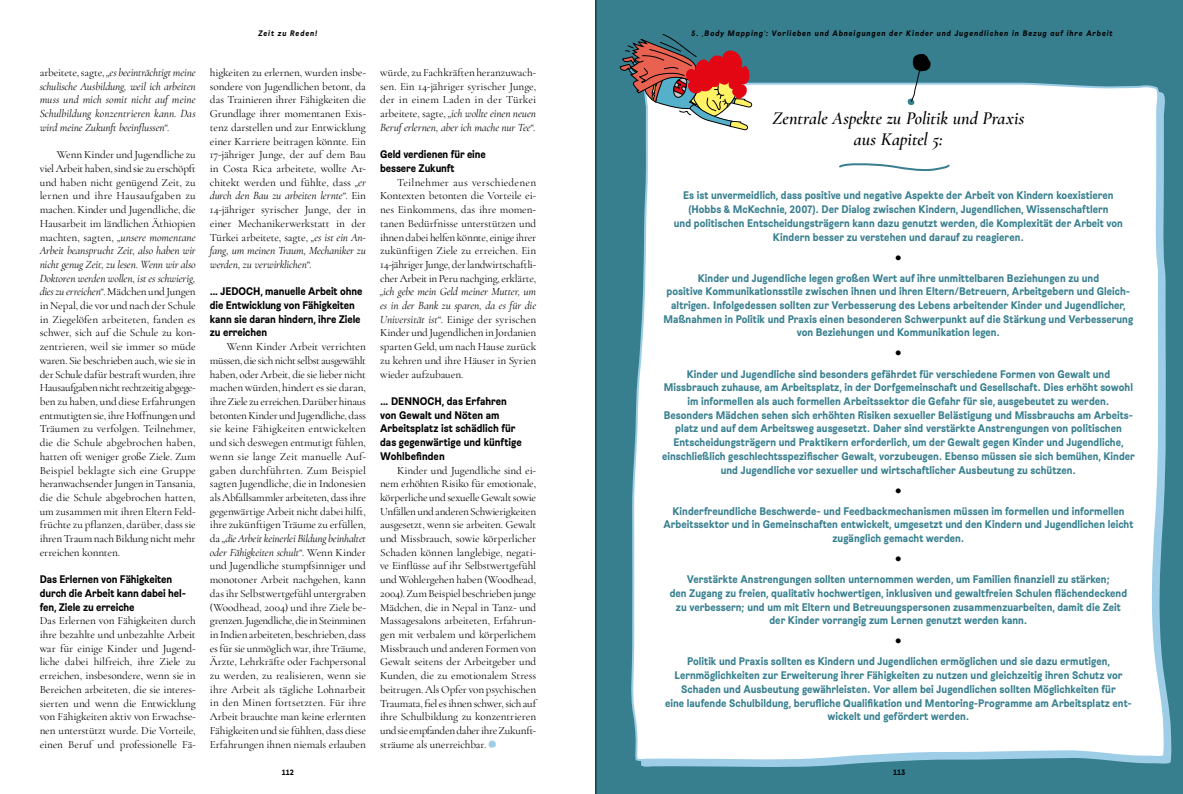
<style>
.page{position:relative;width:1183px;height:794px;background:#fff}
.page>*{position:absolute;margin:0;border:0;box-sizing:border-box;transform-origin:0 0}
.t1{font:700 30px "Brezel Grotesk";color:#000}
.t2{font:italic 600 18px/20.5px "Cormorant Garamond";letter-spacing:.005em;color:#000;text-align:center}
.t3{font:11px/13.7px "Cormorant Garamond";letter-spacing:-.01em;color:#000;text-align:justify}
.t4{font:700 11px/13.7px "Brezel Grotesk";letter-spacing:.005em;color:#377f8f;text-align:center}
.t5{font:700 11px/13.7px "Brezel Grotesk";letter-spacing:-.005em;color:#000}
.t6{font:italic 11px/13.7px "Cormorant Garamond";letter-spacing:-.005em;color:#000;text-align:justify}
.t7{font:italic 700 8px "Brezel Grotesk";letter-spacing:.11em;color:#000}
.t8{font:700 8px "Brezel Grotesk";letter-spacing:-.005em;color:#000}
.s1{font-style:normal}
.s2{font-style:italic}
</style>
<div class="page">
<div style="left:596px;top:0;width:586px;height:794px;background:#377f8f"></div>
<div style="left:685px;top:0;width:444px;height:82px;background:#377f8f"></div>
<svg style="left:630px;top:82px;width:535px;height:679px"></svg>
<svg style="left:488px;top:740px;width:7px;height:7px"></svg>
<svg style="left:907px;top:53px;width:24px;height:52px"></svg>
<svg style="left:837px;top:162px;width:114px;height:9px"></svg>
<svg style="left:619px;top:26px;width:133px;height:104px"></svg>
<hr style="left:595px;top:0;width:1px;height:794px;background:#000">
<p class="t6" style="left:40px;top:66px;width:157px"><span class="s1">arbeitete, sagte,</span> „es beeinträchtigt meine schulische Ausbildung, weil ich arbeiten muss und mich somit nicht auf meine Schulbildung konzentrieren kann. Das wird meine Zukunft beeinflussen“.</p>
<p class="t3" style="left:40px;top:148px;width:157px;text-indent:17px">Wenn Kinder und Jugendliche zu viel Arbeit haben, sind sie zu erschöpft und haben nicht genügend Zeit, zu lernen und ihre Hausaufgaben zu machen. Kinder und Jugendliche, die Hausarbeit im ländlichen Äthiopien machten, sagten, <span class="s2">„unsere momentane Arbeit beansprucht Zeit, also haben wir nicht genug Zeit, zu lesen. Wenn wir also Doktoren werden wollen, ist es schwierig, dies zu erreichen“</span>. Mädchen und Jungen in Nepal, die vor und nach der Schule in Ziegelöfen arbeiteten, fanden es schwer, sich auf die Schule zu kon&shy;zentrieren, weil sie immer so müde waren. Sie beschrieben auch, wie sie in der Schule dafür bestraft wurden, ihre Hausaufgaben nicht rechtzeitig abgege&shy;ben zu haben, und diese Erfahrungen entmutigten sie, ihre Hoffnungen und Träumen zu verfolgen. Teilnehmer, die die Schule abgebrochen haben, hatten oft weniger große Ziele. Zum Beispiel beklagte sich eine Gruppe heranwachsender Jungen in Tansania, die die Schule abgebrochen hatten, um zusammen mit ihren Eltern Feld&shy;früchte zu pflanzen, darüber, dass sie ihren Traum nach Bildung nicht mehr erreichen konnten.</p>
<p class="t5" style="left:40px;top:572px;width:148px">Das Erlernen von Fähigkeiten durch die Arbeit kann dabei hel&shy;fen, Ziele zu erreiche</p>
<p class="t3" style="left:40px;top:614px;width:157px">Das Erlernen von Fähigkeiten durch ihre bezahlte und unbezahlte Arbeit war für einige Kinder und Jugend&shy;liche dabei hilfreich, ihre Ziele zu erreichen, insbesondere, wenn sie in Bereichen arbeiteten, die sie interes&shy;sierten und wenn die Entwicklung von Fähigkeiten aktiv von Erwachse&shy;nen unterstützt wurde. Die Vorteile, einen Beruf und professionelle Fä-</p>
<p class="t7" style="left:258px;top:28px;width:60px">Zeit zu Reden!</p>
<p class="t7" style="left:691px;top:28px;width:422px">5. ‚Body Mapping‘: Vorlieben und Abneigungen der Kinder und Jugendlichen in Bezug auf ihre Arbeit</p>
<p class="t3" style="left:210px;top:66px;width:157px">higkeiten zu erlernen, wurden insbe&shy;sondere von Jugendlichen betont, da das Trainieren ihrer Fähigkeiten die Grundlage ihrer momentanen Exis&shy;tenz darstellen und zur Entwicklung einer Karriere beitragen könnte. Ein 17-jähriger Junge, der auf dem Bau in Costa Rica arbeitete, wollte Ar&shy;chitekt werden und fühlte, dass <span class="s2">„er durch den Bau zu arbeiten lernte“</span>. Ein 14-jähriger syrischer Junge, der in einer Mechanikerwerkstatt in der Türkei arbeitete, sagte, <span class="s2">„es ist ein An&shy;fang, um meinen Traum, Mechaniker zu werden, zu verwirklichen“.</span></p>
<p class="t5" style="left:210px;top:284px;width:154px">… JEDOCH, manuelle Arbeit ohne die Entwicklung von Fähigkeiten kann sie daran hindern, ihre Ziele zu erreichen</p>
<p class="t3" style="left:210px;top:340px;width:157px;text-indent:17px">Wenn Kinder Arbeit verrichten müssen, die sich nicht selbst ausgewählt haben, oder Arbeit, die sie lieber nicht machen würden, hindert es sie daran, ihre Ziele zu erreichen. Darüber hinaus betonten Kinder und Jugendliche, dass sie keine Fähigkeiten entwickelten und sich deswegen entmutigt fühlen, wenn sie lange Zeit manuelle Auf&shy;gaben durchführten. Zum Beispiel sagten Jugendliche, die in Indonesien als Abfallsammler arbeiteten, dass ihre gegenwärtige Arbeit nicht dabei hilft, ihre zukünftigen Träume zu erfüllen, da „<span class="s2">die Arbeit keinerlei Bildung beinhaltet oder Fähigkeiten schult“</span>. Wenn Kinder und Jugendliche stumpfsinniger und monotoner Arbeit nachgehen, kann das ihr Selbstwertgefühl untergraben (Woodhead, 2004) und ihre Ziele be&shy;grenzen. Jugendliche, die in Steinminen in Indien arbeiteten, beschrieben, dass es für sie unmöglich war, ihre Träume, Ärzte, Lehrkräfte oder Fachpersonal zu werden, zu realisieren, wenn sie ihre Arbeit als tägliche Lohnarbeit in den Minen fortsetzten. Für ihre Arbeit brauchte man keine erlernten Fähigkeiten und sie fühlten, dass diese Erfahrungen ihnen niemals erlauben</p>
<p class="t8" style="left:282px;top:767px;width:13px">112</p>
<p class="t3" style="left:380px;top:66px;width:157px">würde, zu Fachkräften heranzuwach&shy;sen. Ein 14-jähriger syrischer Junge, der in einem Laden in der Türkei arbeitete, sagte, <span class="s2">„ich wollte einen neuen Beruf erlernen, aber ich mache nur Tee“.</span></p>
<p class="t5" style="left:380px;top:147px;width:107px">Geld verdienen für eine bessere Zukunft</p>
<p class="t3" style="left:380px;top:175px;width:157px;text-indent:17px">Teilnehmer aus verschiedenen Kontexten betonten die Vorteile ei&shy;nes Einkommens, das ihre momen&shy;tanen Bedürfnisse unterstützen und ihnen dabei helfen könnte, einige ihrer zukünftigen Ziele zu erreichen. Ein 14-jähriger Junge, der landwirtschaftli&shy;cher Arbeit in Peru nachging, erklärte,</p>
<p class="t3" style="left:380px;top:285px;width:157px"><span class="s2">„ich gebe mein Geld meiner Mutter, um es in der Bank zu sparen, da es für die Universität ist“.</span> Einige der syrischen Kinder und Jugendlichen in Jordanien sparten Geld, um nach Hause zurück zu kehren und ihre Häuser in Syrien wieder aufzubauen.</p>
<p class="t5" style="left:380px;top:394px;width:143px">… DENNOCH, das Erfahren von Gewalt und Nöten am<br>Arbeitsplatz ist schädlich für das gegenwärtige und künftige<br>Wohlbefinden</p>
<p class="t3" style="left:380px;top:463px;width:157px;text-indent:17px">Kinder und Jugendliche sind ei&shy;nem erhöhten Risiko für emotionale, körperliche und sexuelle Gewalt sowie Unfällen und anderen Schwierigkeiten ausgesetzt, wenn sie arbeiten. Gewalt und Missbrauch, sowie körperlicher Schaden können langlebige, negati&shy;ve Einflüsse auf ihr Selbstwertgefühl und Wohlergehen haben (Woodhead, 2004). Zum Beispiel beschrieben junge Mädchen, die in Nepal in Tanz- und Massagesalons arbeiteten, Erfahrun&shy;gen mit verbalem und körperlichem Missbrauch und anderen Formen von Gewalt seitens der Arbeitgeber und Kunden, die zu emotionalem Stress beitrugen. Als Opfer von psychischen Traumata, fiel es ihnen schwer, sich auf ihre Schulbildung zu konzentrieren und sie empfanden daher ihre Zukunft&shy;sträume als unerreichbar.</p>
<h2 class="t2" style="left:772px;top:108px;width:253px">Zentrale Aspekte zu Politik und Praxis aus Kapitel 5:</h2>
<p class="t4" style="left:673px;top:189px;width:450px">Es ist unvermeidlich, dass positive und negative Aspekte der Arbeit von Kindern koexistieren (Hobbs &amp; McKechnie, 2007). Der Dialog zwischen Kindern, Jugendlichen, Wissenschaftlern<br>und politischen Entscheidungsträgern kann dazu genutzt werden, die Komplexität der Arbeit von Kindern besser zu verstehen und darauf zu reagieren.</p>
<h1 class="t1" style="left:893px;top:230px;width:11px">.</h1>
<p class="t4" style="left:663px;top:271px;width:471px">Kinder und Jugendliche legen großen Wert auf ihre unmittelbaren Beziehungen zu und<br>positive Kommunikationsstile zwischen ihnen und ihren Eltern/Betreuern, Arbeitgebern und Gleich&shy;altrigen. Infolgedessen sollten zur Verbesserung des Lebens arbeitender Kinder und Jugendlicher, Maßnahmen in Politik und Praxis einen besonderen Schwerpunkt auf die Stärkung und Verbesserung von Beziehungen und Kommunikation legen.</p>
<h1 class="t1" style="left:893px;top:326px;width:11px">.</h1>
<p class="t4" style="left:661px;top:367px;width:474px">Kinder und Jugendliche sind besonders gefährdet für verschiedene Formen von Gewalt und Missbrauch zuhause, am Arbeitsplatz, in der Dorfgemeinschaft und Gesellschaft. Dies erhöht sowohl im informellen als auch formellen Arbeitssektor die Gefahr für sie, ausgebeutet zu werden.<br>Besonders Mädchen sehen sich erhöhten Risiken sexueller Belästigung und Missbrauchs am Arbeits&shy;platz und auf dem Arbeitsweg ausgesetzt. Daher sind verstärkte Anstrengungen von politischen Entscheidungsträgern und Praktikern erforderlich, um der Gewalt gegen Kinder und Jugendliche, einschließlich geschlechtsspezifischer Gewalt, vorzubeugen. Ebenso müssen sie sich bemühen, Kinder und Jugendliche vor sexueller und wirtschaftlicher Ausbeutung zu schützen.</p>
<h1 class="t1" style="left:893px;top:463px;width:11px">.</h1>
<p class="t4" style="left:663px;top:504px;width:471px">Kinderfreundliche Beschwerde- und Feedbackmechanismen müssen im formellen und informellen<br>Arbeitssektor und in Gemeinschaften entwickelt, umgesetzt und den Kindern und Jugendlichen leicht zugänglich gemacht werden.</p>
<h1 class="t1" style="left:893px;top:531px;width:11px">.</h1>
<p class="t4" style="left:669px;top:572px;width:459px">Verstärkte Anstrengungen sollten unternommen werden, um Familien finanziell zu stärken;<br>den Zugang zu freien, qualitativ hochwertigen, inklusiven und gewaltfreien Schulen flächendeckend zu verbessern; und um mit Eltern und Betreuungspersonen zusammenzuarbeiten, damit die Zeit der Kinder vorrangig zum Lernen genutzt werden kann.</p>
<h1 class="t1" style="left:893px;top:614px;width:11px">.</h1>
<p class="t4" style="left:665px;top:654px;width:468px">Politik und Praxis sollten es Kindern und Jugendlichen ermöglichen und sie dazu ermutigen, Lernmöglichkeiten zur Erweiterung ihrer Fähigkeiten zu nutzen und gleichzeitig ihren Schutz vor Schaden und Ausbeutung gewährleisten. Vor allem bei Jugendlichen sollten Möglichkeiten für<br>eine laufende Schulbildung, berufliche Qualifikation und Mentoring-Programme am Arbeitsplatz ent&shy;wickelt und gefördert werden.</p>
<p class="t8" style="left:893px;top:767px;width:14px">113</p>
</div>
